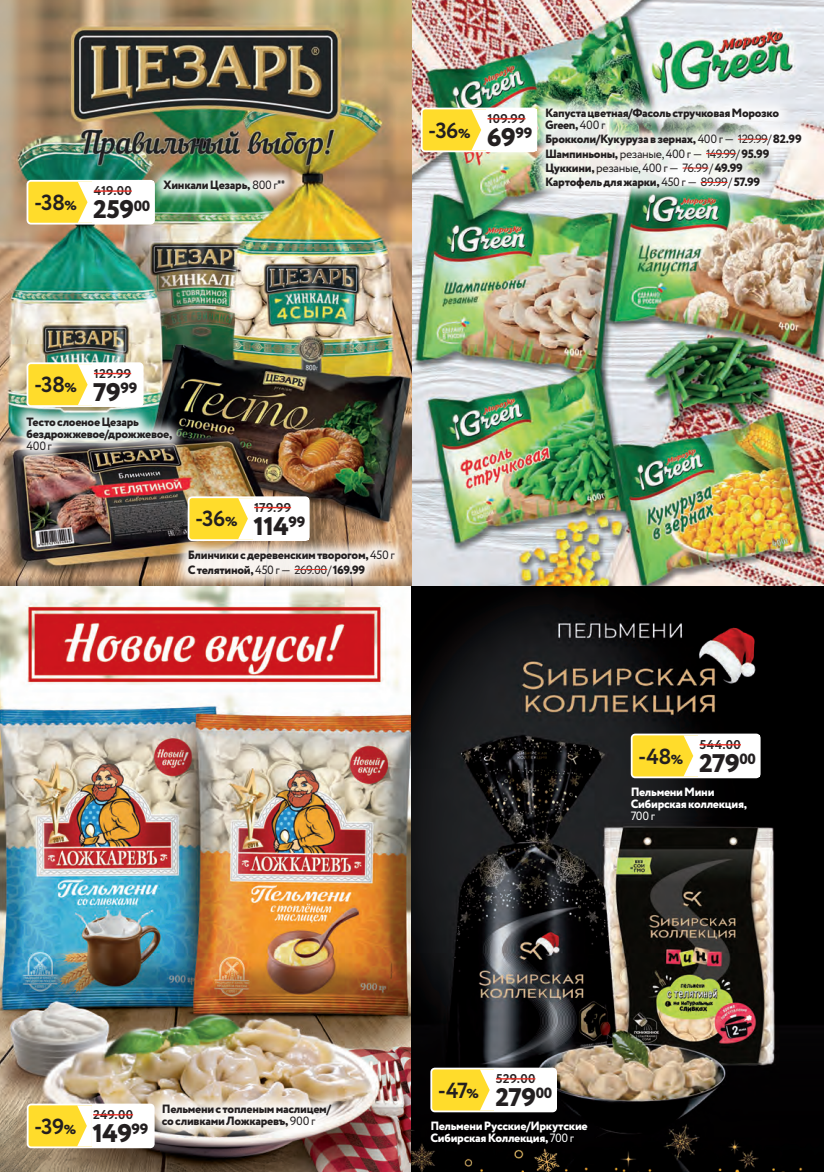
<style>
.page{position:relative;width:824px;height:1172px;background:#fff}
.page>*{position:absolute;margin:0;border:0;box-sizing:border-box;transform-origin:0 0}
.t1{font:800 25.5px "Circe";letter-spacing:-.02em;color:#231f20;scale:1.04 1}
.t2{font:700 21.9px "Circe";letter-spacing:-.035em;color:#231f20}
.t3{font:700 12.75px "Circe";letter-spacing:.015em;color:#231f20;scale:1.04 1}
.t4{font:800 12px/14.4px "Circe";letter-spacing:-.025em;color:#231f20}
.t5{font:800 12px/12px "Circe";letter-spacing:-.025em;color:#fff}
.t6{font:12px "Circe";color:#231f20}
.t7{font:12px "Circe";color:#fff}
.s1{font-weight:800;font-size:13.05px}
.s2{font-weight:400}
.s3{font-family:"PT Sans";font-weight:700;font-stretch:condensed}
</style>
<div class="page">
<img style="left:0;top:0;width:823px;height:1172px">
<div style="left:172px;top:534px;width:237px;height:57px;background:#fff;opacity:.9"></div>
<hr style="left:294px;top:569px;width:33px;height:1px;background:#ed2d22">
<div style="left:188px;top:497px;width:120px;height:43px;background:#ffdc2b;border-radius:4px"></div>
<div style="left:253px;top:498px;width:52px;height:41px;background:#fff"></div>
<hr style="left:254px;top:507px;width:37px;height:1px;background:#ed2d22">
<svg style="left:238px;top:499px;width:15px;height:39px"></svg>
<hr style="left:305px;top:498px;width:4px;height:41px;background:#fff">
<div style="left:187px;top:496px;width:122px;height:45px;border:2px solid #fff;border-radius:4px"></div>
<div style="left:148px;top:165px;width:152px;height:42px;background:#fff;opacity:.9"></div>
<div style="left:27px;top:181px;width:127px;height:43px;background:#ffdc2b;border-radius:4px"></div>
<div style="left:93px;top:182px;width:57px;height:41px;background:#fff"></div>
<hr style="left:94px;top:190px;width:38px;height:2px;background:#ed2d22">
<svg style="left:78px;top:183px;width:15px;height:39px"></svg>
<hr style="left:150px;top:182px;width:4px;height:41px;background:#fff">
<div style="left:27px;top:180px;width:128px;height:45px;border:2px solid #fff;border-radius:4px"></div>
<div style="left:11px;top:401px;width:176px;height:65px;background:#fff;opacity:.9"></div>
<div style="left:27px;top:363px;width:116px;height:43px;background:#ffdc2b;border-radius:4px"></div>
<div style="left:93px;top:364px;width:44px;height:41px;background:#fff"></div>
<hr style="left:94px;top:373px;width:37px;height:1px;background:#ed2d22">
<svg style="left:78px;top:365px;width:15px;height:39px"></svg>
<div style="left:137px;top:364px;width:5px;height:41px;background:#fff"></div>
<div style="left:27px;top:362px;width:116px;height:45px;border:2px solid #fff;border-radius:4px"></div>
<div style="left:529px;top:92px;width:288px;height:112px;background:#fff;opacity:.9"></div>
<hr style="left:737px;top:139px;width:30px;height:1px;background:#ed2d22">
<hr style="left:705px;top:153px;width:30px;height:1px;background:#ed2d22">
<svg style="left:682px;top:168px;width:26px;height:1px"></svg>
<svg style="left:700px;top:182px;width:27px;height:1px"></svg>
<div style="left:421px;top:108px;width:115px;height:43px;background:#ffdc2b;border-radius:4px"></div>
<div style="left:486px;top:109px;width:46px;height:41px;background:#fff"></div>
<hr style="left:487px;top:118px;width:38px;height:1px;background:#ed2d22">
<svg style="left:472px;top:111px;width:14px;height:38px"></svg>
<hr style="left:532px;top:109px;width:4px;height:41px;background:#fff">
<div style="left:420px;top:108px;width:117px;height:44px;border:2px solid #fff;border-radius:4px"></div>
<div style="left:146px;top:1088px;width:200px;height:55px;background:#fff;opacity:.9"></div>
<div style="left:28px;top:1104px;width:126px;height:43px;background:#ffdc2b;border-radius:4px"></div>
<div style="left:92px;top:1105px;width:56px;height:41px;background:#fff"></div>
<hr style="left:93px;top:1114px;width:40px;height:1px;background:#ed2d22">
<svg style="left:77px;top:1106px;width:15px;height:39px"></svg>
<div style="left:148px;top:1105px;width:5px;height:41px;background:#fff"></div>
<div style="left:27px;top:1103px;width:127px;height:45px;border:2px solid #fff;border-radius:4px"></div>
<div style="left:631px;top:734px;width:128px;height:43px;background:#ffdc2b;border-radius:4px"></div>
<div style="left:698px;top:735px;width:57px;height:41px;background:#fff"></div>
<hr style="left:699px;top:744px;width:41px;height:1px;background:#ed2d22">
<svg style="left:684px;top:736px;width:14px;height:39px"></svg>
<hr style="left:755px;top:735px;width:4px;height:41px;background:#fff">
<div style="left:630px;top:733px;width:130px;height:45px;border:2px solid #fff;border-radius:4px"></div>
<div style="left:431px;top:1068px;width:125px;height:43px;background:#ffdc2b;border-radius:4px"></div>
<div style="left:494px;top:1069px;width:57px;height:41px;background:#fff"></div>
<hr style="left:495px;top:1078px;width:40px;height:1px;background:#ed2d22">
<svg style="left:480px;top:1070px;width:14px;height:39px"></svg>
<hr style="left:551px;top:1069px;width:4px;height:41px;background:#fff">
<div style="left:430px;top:1067px;width:126px;height:45px;border:2px solid #fff;border-radius:4px"></div>
<p class="t3" style="left:94px;top:182px;width:38px">419.00</p>
<h2 class="t2" style="left:34px;top:188px;width:44px">-38<span class="s1">%</span></h2>
<h1 class="t1" style="left:93px;top:192px;width:56px">259<sup>00</sup></h1>
<p class="t4" style="left:163px;top:179px;width:123px">Хинкали Цезарь, <span class="s2">800 г</span><span class="s3">**</span></p>
<p class="t3" style="left:487px;top:110px;width:38px">109.99</p>
<h2 class="t2" style="left:428px;top:115px;width:44px">-36<span class="s1">%</span></h2>
<h1 class="t1" style="left:486px;top:120px;width:45px">69<sup>99</sup></h1>
<p class="t4" style="left:544px;top:107px;width:235px;line-height:12px">Капуста цветная/Фасоль стручковая Морозко<br>Green, <span class="s2">400 г</span></p>
<p class="t4" style="left:544px;top:133px;width:258px">Брокколи/Кукуруза в зернах, <span class="s2">400 г — 129.99/</span>82.99<br>Шампиньоны, <span class="s2">резаные, 400 г — 149.99/</span>95.99<br>Цуккини, <span class="s2">резаные, 400 г — 76.99/</span>49.99<br>Картофель для жарки, <span class="s2">450 г — 89.99/</span>57.99</p>
<p class="t3" style="left:94px;top:365px;width:37px">129.99</p>
<h2 class="t2" style="left:34px;top:370px;width:44px">-38<span class="s1">%</span></h2>
<h1 class="t1" style="left:93px;top:374px;width:44px">79<sup>99</sup></h1>
<p class="t4" style="left:27px;top:416px;width:147px;line-height:12px">Тесто слоеное Цезарь бездрожжевое/дрожжевое,</p>
<p class="t6" style="left:27px;top:438px;width:27px">400 г</p>
<p class="t3" style="left:254px;top:499px;width:37px">179.99</p>
<h2 class="t2" style="left:195px;top:504px;width:44px">-36<span class="s1">%</span></h2>
<h1 class="t1" style="left:253px;top:508px;width:51px">114<sup>99</sup></h1>
<p class="t4" style="left:187px;top:548px;width:208px">Блинчики с деревенским творогом, <span class="s2">450 г<br></span>C телятиной, <span class="s2">450 г — 269.00/</span> 169.99</p>
<p class="t3" style="left:699px;top:736px;width:41px">544.00</p>
<h2 class="t2" style="left:638px;top:741px;width:46px">-48<span class="s1">%</span></h2>
<h1 class="t1" style="left:698px;top:746px;width:56px">279<sup>00</sup></h1>
<p class="t5" style="left:630px;top:786px;width:118px">Пельмени Мини<br>Сибирская коллекция,</p>
<p class="t7" style="left:630px;top:808px;width:26px">700 г</p>
<p class="t3" style="left:93px;top:1106px;width:40px">249.00</p>
<h2 class="t2" style="left:34px;top:1111px;width:43px">-39<span class="s1">%</span></h2>
<h1 class="t1" style="left:92px;top:1116px;width:55px">149<sup>99</sup></h1>
<p class="t4" style="left:162px;top:1103px;width:170px;line-height:12px">Пельмени с топленым маслицем/ со сливками Ложкаревъ, <span class="s2">900 г</span></p>
<p class="t3" style="left:495px;top:1070px;width:39px">529.00</p>
<h2 class="t2" style="left:437px;top:1075px;width:43px">-47<span class="s1">%</span></h2>
<h1 class="t1" style="left:495px;top:1080px;width:56px">279<sup>00</sup></h1>
<p class="t5" style="left:430px;top:1120px;width:159px">Пельмени Русские/Иркутские<br>Сибирская Коллекция, <span class="s2">700 г</span></p>
</div>
